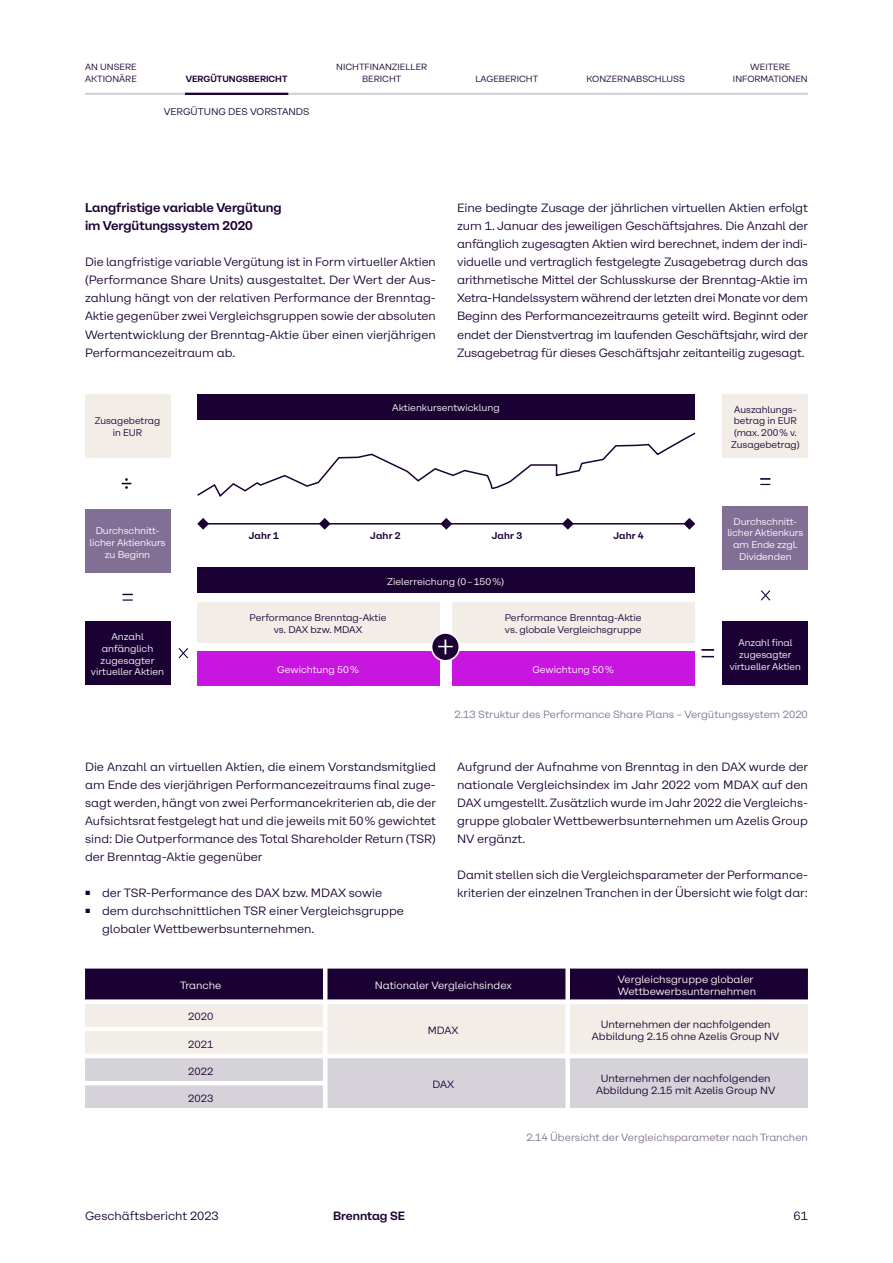
<style>
.page{position:relative;width:893px;height:1263px;background:#fff}
.page>*{position:absolute;margin:0;border:0;box-sizing:border-box;transform-origin:0 0}
.t1{font:700 12.75px/18px "Brenntag Sans";color:#1a0033}
.t2{font:12px/18px "Brenntag Sans";color:#1a0033;text-align:justify}
.t3{font:700 12px "Brenntag Sans";color:#1a0033}
.t4{font:10.5px/12.6px "Brenntag Sans";color:#1a0033;text-align:center}
.t5{font:10.5px "Brenntag Sans";color:#826f95}
.t6{font:10.5px/12.6px "Brenntag Sans";color:#fff}
.t7{font:9.75px/11.7px "Brenntag Sans";color:#fff;text-align:center}
.t8{font:9.75px/11.7px "Brenntag Sans";color:#1a0033;text-align:center}
.t9{font:700 9.75px "Brenntag Sans";letter-spacing:.02em;color:#1a0033}
.t10{font:9px/11.7px "Brenntag Sans";color:#1a0033;text-align:center}
.t11{font:700 9px "Brenntag Sans";color:#1a0033}
.s1{font-size:6px}
</style>
<div class="page">
<hr style="left:85px;top:93px;width:723px;height:2px;background:#d6d2da">
<div style="left:85px;top:621px;width:85px;height:64px;background:#1a0033"></div>
<div style="left:85px;top:509px;width:85px;height:64px;background:#826f95"></div>
<div style="left:723px;top:506px;width:85px;height:63px;background:#826f95"></div>
<div style="left:723px;top:621px;width:85px;height:64px;background:#1a0033"></div>
<div style="left:85px;top:394px;width:85px;height:64px;background:#f2ede7"></div>
<div style="left:723px;top:394px;width:85px;height:64px;background:#f2ede7"></div>
<div style="left:197px;top:394px;width:498px;height:25px;background:#1a0033"></div>
<svg style="left:178px;top:648px;width:10px;height:11px"></svg>
<svg style="left:761px;top:590px;width:10px;height:11px"></svg>
<div style="left:197px;top:567px;width:497px;height:26px;background:#1a0033"></div>
<div style="left:197px;top:602px;width:242px;height:40px;background:#f2ede7"></div>
<div style="left:197px;top:651px;width:242px;height:34px;background:#c815e0"></div>
<div style="left:452px;top:602px;width:242px;height:40px;background:#f2ede7"></div>
<div style="left:452px;top:651px;width:242px;height:34px;background:#c815e0"></div>
<div style="left:432px;top:633px;width:27px;height:28px;background:#1a0033;border-radius:50%"></div>
<div style="left:431px;top:632px;width:29px;height:29px;border:2px solid #fff;border-radius:50%"></div>
<svg style="left:438px;top:639px;width:15px;height:15px"></svg>
<svg style="left:702px;top:649px;width:12px;height:1px"></svg>
<svg style="left:702px;top:656px;width:12px;height:1px"></svg>
<svg style="left:123px;top:594px;width:10px;height:7px"></svg>
<svg style="left:760px;top:478px;width:10px;height:7px"></svg>
<hr style="left:201px;top:523px;width:488px;height:1px;background:#1a0033">
<svg style="left:197px;top:518px;width:12px;height:12px"></svg>
<svg style="left:319px;top:518px;width:12px;height:12px"></svg>
<svg style="left:562px;top:518px;width:12px;height:12px"></svg>
<svg style="left:440px;top:518px;width:12px;height:12px"></svg>
<svg style="left:683px;top:518px;width:12px;height:12px"></svg>
<svg style="left:197px;top:432px;width:499px;height:65px"></svg>
<svg style="left:122px;top:478px;width:9px;height:11px"></svg>
<svg style="left:85px;top:968px;width:723px;height:140px;background:#bab2bd"></svg>
<hr style="left:185px;top:93px;width:103px;height:2px;background:#1a0033">
<p class="t10" style="left:85px;top:61px;width:53px;text-align:left">AN UNSERE<br>AKTIONÄRE</p>
<p class="t10" style="left:336px;top:61px;width:93px">NICHTFINANZIELLER<br>BERICHT</p>
<p class="t10" style="left:475px;top:72px;width:64px">LAGEBERICHT</p>
<p class="t10" style="left:586px;top:72px;width:100px">KONZERNABSCHLUSS</p>
<p class="t10" style="left:733px;top:61px;width:76px">WEITERE<br>INFORMATIONEN</p>
<p class="t11" style="left:186px;top:72px;width:103px">VERGÜTUNGSBERICHT</p>
<p class="t8" style="left:164px;top:105px;width:147px">VERGÜTUNG DES VORSTANDS</p>
<p class="t1" style="left:85px;top:198px;width:198px">Langfristige variable Vergütung im Vergütungssystem 2020</p>
<p class="t2" style="left:85px;top:252px;width:352px">Die langfristige variable Vergütung ist in Form virtueller Aktien (Performance Share Units) ausgestaltet. Der Wert der Aus&shy;zahlung hängt von der relativen Performance der Brenntag-Aktie gegenüber zwei Vergleichsgruppen sowie der absoluten Wertentwicklung der Brenntag-Aktie über einen vierjährigen Performancezeitraum ab.</p>
<p class="t2" style="left:457px;top:198px;width:353px">Eine bedingte Zusage der jährlichen virtuellen Aktien erfolgt zum 1. Januar des jeweiligen Geschäftsjahres. Die Anzahl der anfänglich zugesagten Aktien wird berechnet, indem der indi&shy;viduelle und vertraglich festgelegte Zusagebetrag durch das arithmetische Mittel der Schlusskurse der Brenntag-Aktie im Xetra-Handelssystem während der letzten drei Monate vor dem Beginn des Performancezeitraums geteilt wird. Beginnt oder endet der Dienstvertrag im laufenden Geschäftsjahr, wird der Zusagebetrag für dieses Geschäftsjahr zeitanteilig zugesagt.</p>
<p class="t7" style="left:392px;top:401px;width:109px">Aktienkursentwicklung</p>
<p class="t8" style="left:95px;top:414px;width:67px">Zusagebetrag in EUR</p>
<p class="t8" style="left:731px;top:403px;width:70px">Auszahlungs&shy;betrag in EUR (max. 200 % v.<br>Zusagebetrag)</p>
<p class="t7" style="left:89px;top:524px;width:78px">Durchschnitt&shy;licher Aktienkurs zu Beginn</p>
<p class="t7" style="left:727px;top:515px;width:78px">Durchschnitt&shy;licher Aktienkurs am Ende zzgl.<br>Dividenden</p>
<p class="t9" style="left:249px;top:528px;width:32px">Jahr 1</p>
<p class="t9" style="left:370px;top:528px;width:32px">Jahr 2</p>
<p class="t9" style="left:492px;top:528px;width:32px">Jahr 3</p>
<p class="t9" style="left:613px;top:528px;width:32px">Jahr 4</p>
<p class="t7" style="left:91px;top:630px;width:75px">Anzahl anfänglich zugesagter virtueller Aktien</p>
<p class="t7" style="left:387px;top:575px;width:118px">Zielerreichung (0 – 150 %)</p>
<p class="t8" style="left:250px;top:611px;width:138px">Performance Brenntag-Aktie vs. DAX bzw. MDAX</p>
<p class="t7" style="left:277px;top:663px;width:83px">Gewichtung 50 %</p>
<p class="t8" style="left:505px;top:611px;width:138px;text-align:left">Performance Brenntag-Aktie vs. globale Vergleichsgruppe</p>
<p class="t7" style="left:532px;top:663px;width:83px">Gewichtung 50 %</p>
<p class="t7" style="left:730px;top:636px;width:73px">Anzahl final zugesagter virtueller Aktien</p>
<p class="t5" style="left:454px;top:706px;width:355px">2.13 Struktur des Performance Share Plans – Vergütungssystem 2020</p>
<p class="t2" style="left:85px;top:756px;width:353px">Die Anzahl an virtuellen Aktien, die einem Vorstandsmitglied am Ende des vierjährigen Performancezeitraums final zuge&shy;sagt werden, hängt von zwei Performancekriterien ab, die der Aufsichtsrat festgelegt hat und die jeweils mit 50 % gewichtet sind: Die Outperformance des Total Shareholder Return (TSR) der Brenntag-Aktie gegenüber</p>
<p class="t2" style="left:85px;top:882px;width:299px"><span class="s1">■</span> der TSR-Performance des DAX bzw. MDAX sowie</p>
<p class="t2" style="left:102px;top:900px;width:303px;text-indent:-17px"><span class="s1">■</span> dem durchschnittlichen TSR einer Vergleichsgruppe globaler Wettbewerbsunternehmen.</p>
<p class="t2" style="left:457px;top:756px;width:353px">Aufgrund der Aufnahme von Brenntag in den DAX wurde der nationale Vergleichsindex im Jahr 2022 vom MDAX auf den DAX umgestellt. Zusätzlich wurde im Jahr 2022 die Vergleichs&shy;gruppe globaler Wettbewerbsunternehmen um Azelis Group NV ergänzt.</p>
<p class="t2" style="left:457px;top:864px;width:352px">Damit stellen sich die Vergleichsparameter der Performance&shy;kriterien der einzelnen Tranchen in der Übersicht wie folgt dar:</p>
<p class="t6" style="left:180px;top:978px;width:43px">Tranche</p>
<p class="t6" style="left:375px;top:978px;width:138px">Nationaler Vergleichsindex</p>
<p class="t6" style="left:618px;top:972px;width:140px">Vergleichsgruppe globaler<br>Wettbewerbsunternehmen</p>
<p class="t4" style="left:188px;top:1010px;width:27px">2020</p>
<p class="t4" style="left:428px;top:1023px;width:32px">MDAX</p>
<p class="t4" style="left:592px;top:1017px;width:189px">Unternehmen der nachfolgenden<br>Abbildung 2.15 ohne Azelis Group NV</p>
<p class="t4" style="left:188px;top:1037px;width:27px">2021</p>
<p class="t4" style="left:188px;top:1064px;width:27px">2022</p>
<p class="t4" style="left:432px;top:1077px;width:23px">DAX</p>
<p class="t4" style="left:596px;top:1071px;width:181px">Unternehmen der nachfolgenden<br>Abbildung 2.15 mit Azelis Group NV</p>
<p class="t4" style="left:188px;top:1091px;width:27px">2023</p>
<p class="t5" style="left:526px;top:1129px;width:283px">2.14 Übersicht der Vergleichsparameter nach Tranchen</p>
<p class="t2" style="left:85px;top:1206px;width:135px">Geschäftsbericht 2023</p>
<p class="t3" style="left:333px;top:1207px;width:74px">Brenntag SE</p>
<p class="t2" style="left:793px;top:1206px;width:16px">61</p>
</div>
